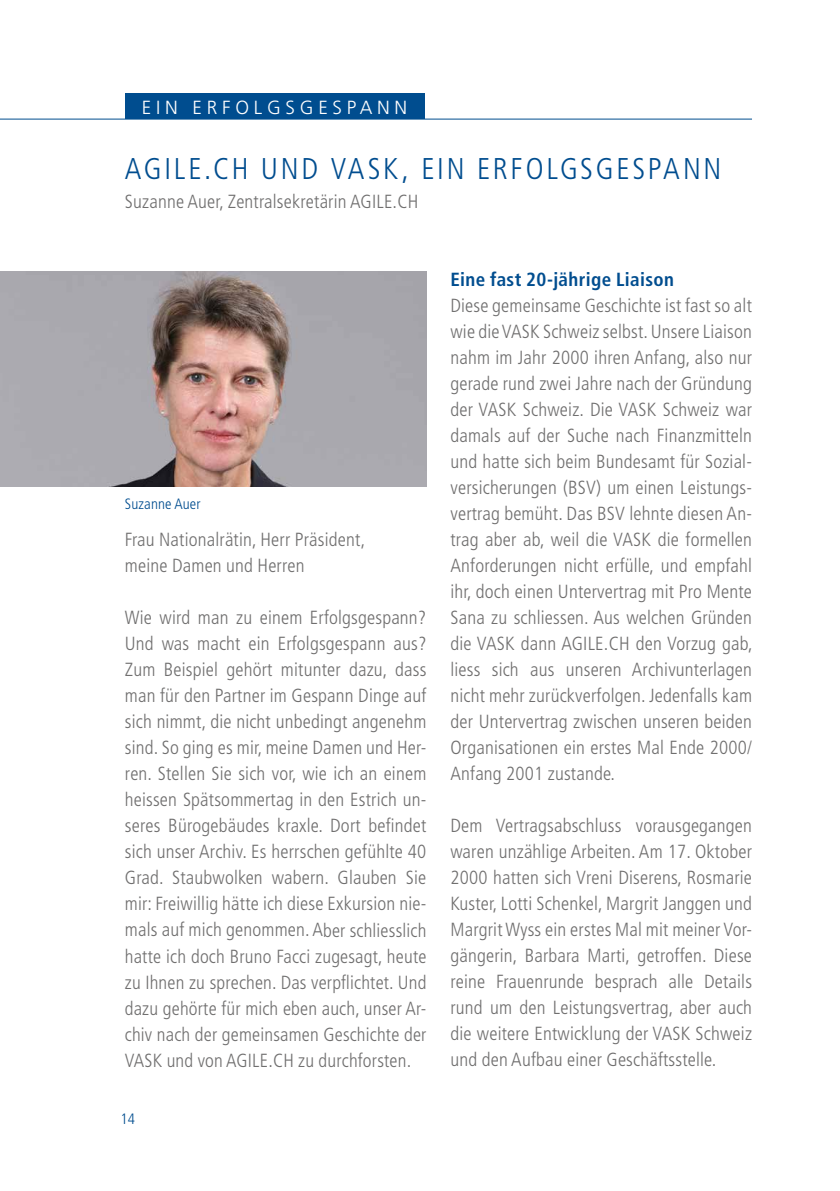
<style>
.page{position:relative;width:840px;height:1191px;background:#fff}
.page>*{position:absolute;margin:0;border:0;box-sizing:border-box;transform-origin:0 0}
.t1{font:300 condensed 30px "Frutiger LT";letter-spacing:.09em;color:#004d8f}
.t2{font:300 condensed 19px/26px "Frutiger LT";letter-spacing:.01em;color:#706f6f;text-align:justify}
.t3{font:700 condensed 19px "Frutiger LT";letter-spacing:.02em;color:#004d8f}
.t4{font:300 19px "Frutiger LT";letter-spacing:.25em;color:#fff}
.t5{font:300 condensed 15px "Frutiger LT";letter-spacing:.01em;color:#004d8f}
</style>
<div class="page">
<hr style="left:0;top:119px;width:751px;height:1px;background:#004d8f">
<div style="left:125px;top:94px;width:299px;height:25px;background:#004d8f"></div>
<img style="left:0;top:271px;width:426px;height:216px">
<p class="t4" style="left:142px;top:96px;width:267px">EIN ERFOLGSGESPANN</p>
<h1 class="t1" style="left:125px;top:151px;width:597px">AGILE.CH UND VASK, EIN ERFOLGSGESPANN</h1>
<p class="t2" style="left:125px;top:189px;width:295px">Suzanne Auer, Zentralsekretärin AGILE.CH</p>
<p class="t5" style="left:125px;top:496px;width:77px">Suzanne Auer</p>
<p class="t2" style="left:125px;top:527px;width:242px">Frau Nationalrätin, Herr Präsident, meine Damen und Herren</p>
<p class="t2" style="left:125px;top:605px;width:303px">Wie wird man zu einem Erfolgsgespann?<br>Und was macht ein Erfolgsgespann aus?<br>Zum Beispiel gehört mitunter dazu, dass man für den Partner im Gespann Dinge auf sich nimmt, die nicht unbedingt angenehm sind. So ging es mir, meine Damen und Her&shy;ren. Stellen Sie sich vor, wie ich an einem heissen Spätsommertag in den Estrich un&shy;seres Bürogebäudes kraxle. Dort befindet sich unser Archiv. Es herrschen gefühlte 40<br>Grad. Staubwolken wabern. Glauben Sie mir: Freiwillig hätte ich diese Exkursion nie&shy;mals auf mich genommen. Aber schliesslich hatte ich doch Bruno Facci zugesagt, heute zu Ihnen zu sprechen. Das verpflichtet. Und dazu gehörte für mich eben auch, unser Ar&shy;chiv nach der gemeinsamen Geschichte der VASK und von AGILE.CH zu durchforsten.</p>
<p class="t5" style="left:120px;top:1110px;width:16px">14</p>
<p class="t3" style="left:450px;top:268px;width:225px">Eine fast 20-jährige Liaison</p>
<p class="t2" style="left:450px;top:293px;width:303px">Diese gemeinsame Geschichte ist fast so alt wie die VASK Schweiz selbst. Unsere Liaison nahm im Jahr 2000 ihren Anfang, also nur gerade rund zwei Jahre nach der Gründung der VASK Schweiz. Die VASK Schweiz war damals auf der Suche nach Finanzmitteln und hatte sich beim Bundesamt für Sozial&shy;versicherungen (BSV) um einen Leistungs&shy;vertrag bemüht. Das BSV lehnte diesen An&shy;trag aber ab, weil die VASK die formellen Anforderungen nicht erfülle, und empfahl ihr, doch einen Untervertrag mit Pro Mente Sana zu schliessen. Aus welchen Gründen die VASK dann AGILE.CH den Vorzug gab, liess sich aus unseren Archivunterlagen nicht mehr zurückverfolgen. Jedenfalls kam der Untervertrag zwischen unseren beiden Organisationen ein erstes Mal Ende 2000/ Anfang 2001 zustande.</p>
<p class="t2" style="left:450px;top:813px;width:303px">Dem Vertragsabschluss vorausgegangen waren unzählige Arbeiten. Am 17. Oktober 2000 hatten sich Vreni Diserens, Rosmarie Kuster, Lotti Schenkel, Margrit Janggen und Margrit Wyss ein erstes Mal mit meiner Vor&shy;gängerin, Barbara Marti, getroffen. Diese reine Frauenrunde besprach alle Details rund um den Leistungsvertrag, aber auch die weitere Entwicklung der VASK Schweiz und den Aufbau einer Geschäftsstelle.</p>
</div>
